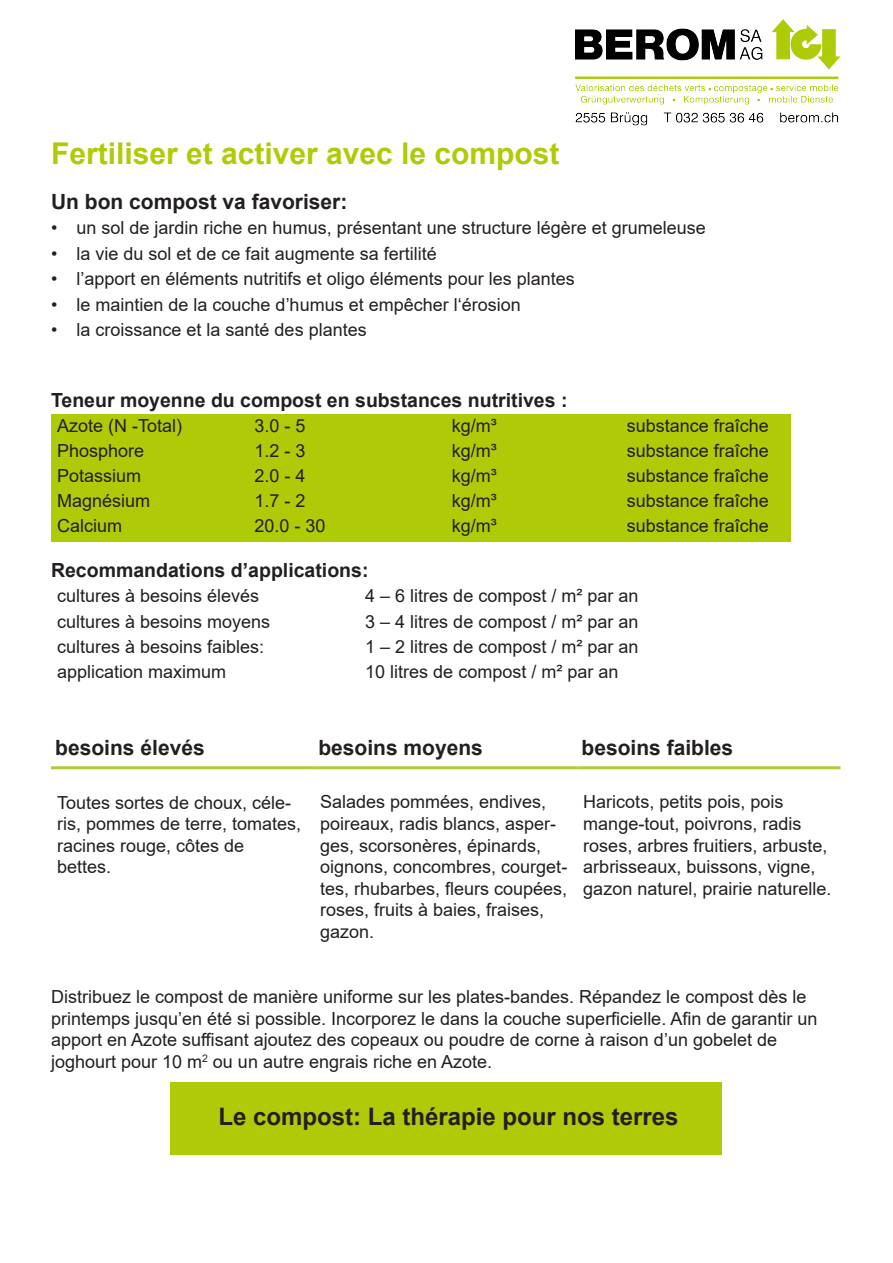
<style>
.page{position:relative;width:893px;height:1263px;background:#fff}
.page>*{position:absolute;margin:0;border:0;box-sizing:border-box;transform-origin:0 0}
.t1{font:700 30px "Arial";color:#afcb08}
.t2{font:700 24px "Arial";color:#231f20}
.t3{font:700 21px "Arial";color:#231f20}
.t4{font:700 19.5px "Arial";color:#231f20}
.t5{font:18px/21.6px "Arial";color:#231f20}
</style>
<div class="page">
<img style="left:575px;top:19px;width:266px;height:107px">
<div style="left:51px;top:414px;width:740px;height:127px;background:#afcb08"></div>
<hr style="left:51px;top:766px;width:263px;height:3px;background:#aecb36">
<hr style="left:314px;top:766px;width:263px;height:3px;background:#aecb36">
<hr style="left:577px;top:766px;width:263px;height:3px;background:#aecb36">
<div style="left:170px;top:1082px;width:552px;height:72px;background:#afcb08"></div>
<p class="t1" style="left:51px;top:133px;width:510px">Fertiliser et activer avec le compost</p>
<p class="t3" style="left:51px;top:187px;width:298px">Un bon compost va favoriser:</p>
<p class="t5" style="left:51px;top:217px;width:656px">• un sol de jardin riche en humus, présentant une structure légère et grumeleuse</p>
<p class="t5" style="left:51px;top:243px;width:387px">• la vie du sol et de ce fait augmente sa fertilité</p>
<p class="t5" style="left:51px;top:268px;width:525px">• l’apport en éléments nutritifs et oligo éléments pour les plantes</p>
<p class="t5" style="left:51px;top:294px;width:471px">• le maintien de la couche d’humus et empêcher l‘érosion</p>
<p class="t5" style="left:51px;top:319px;width:317px">• la croissance et la santé des plantes</p>
<p class="t4" style="left:51px;top:386px;width:518px">Teneur moyenne du compost en substances nutritives :</p>
<p class="t5" style="left:57px;top:415px;width:127px">Azote (N -Total)</p>
<p class="t5" style="left:254px;top:415px;width:53px">3.0 - 5</p>
<p class="t5" style="left:452px;top:415px;width:46px">kg/m³</p>
<p class="t5" style="left:627px;top:415px;width:144px">substance fraîche</p>
<p class="t5" style="left:57px;top:440px;width:89px">Phosphore</p>
<p class="t5" style="left:254px;top:440px;width:53px">1.2 - 3</p>
<p class="t5" style="left:452px;top:440px;width:46px">kg/m³</p>
<p class="t5" style="left:627px;top:440px;width:144px">substance fraîche</p>
<p class="t5" style="left:57px;top:465px;width:86px">Potassium</p>
<p class="t5" style="left:254px;top:465px;width:53px">2.0 - 4</p>
<p class="t5" style="left:452px;top:465px;width:46px">kg/m³</p>
<p class="t5" style="left:627px;top:465px;width:144px">substance fraîche</p>
<p class="t5" style="left:57px;top:490px;width:95px">Magnésium</p>
<p class="t5" style="left:254px;top:490px;width:53px">1.7 - 2</p>
<p class="t5" style="left:452px;top:490px;width:46px">kg/m³</p>
<p class="t5" style="left:627px;top:490px;width:144px">substance fraîche</p>
<p class="t5" style="left:57px;top:515px;width:66px">Calcium</p>
<p class="t5" style="left:254px;top:515px;width:73px">20.0 - 30</p>
<p class="t5" style="left:452px;top:515px;width:46px">kg/m³</p>
<p class="t5" style="left:627px;top:515px;width:144px">substance fraîche</p>
<p class="t4" style="left:51px;top:557px;width:319px">Recommandations d’applications:</p>
<p class="t5" style="left:57px;top:585px;width:204px">cultures à besoins élevés</p>
<p class="t5" style="left:365px;top:585px;width:275px">4 – 6 litres de compost / m² par an</p>
<p class="t5" style="left:57px;top:610px;width:215px">cultures à besoins moyens</p>
<p class="t5" style="left:365px;top:610px;width:275px">3 – 4 litres de compost / m² par an</p>
<p class="t5" style="left:57px;top:635px;width:209px">cultures à besoins faibles:</p>
<p class="t5" style="left:365px;top:635px;width:275px">1 – 2 litres de compost / m² par an</p>
<p class="t5" style="left:57px;top:660px;width:171px">application maximum</p>
<p class="t5" style="left:365px;top:660px;width:255px">10 litres de compost / m² par an</p>
<p class="t3" style="left:55px;top:733px;width:151px">besoins élevés</p>
<p class="t3" style="left:318px;top:733px;width:166px">besoins moyens</p>
<p class="t3" style="left:582px;top:733px;width:153px">besoins faibles</p>
<p class="t5" style="left:57px;top:791px;width:246px">Toutes sortes de choux, céle&shy;ris, pommes de terre, tomates, racines rouge, côtes de</p>
<p class="t5" style="left:57px;top:856px;width:56px">bettes.</p>
<p class="t5" style="left:320px;top:791px;width:249px">Salades pommées, endives, poireaux, radis blancs, asper&shy;ges, scorsonères, épinards, oignons, concombres, courget&shy;tes, rhubarbes, fleurs coupées, roses, fruits à baies, fraises, gazon.</p>
<p class="t5" style="left:583px;top:791px;width:202px">Haricots, petits pois, pois</p>
<p class="t5" style="left:583px;top:813px;width:250px">mange-tout, poivrons, radis roses, arbres fruitiers, arbuste, arbrisseaux, buissons, vigne, gazon naturel, prairie naturelle.</p>
<p class="t5" style="left:51px;top:986px;width:768px">Distribuez le compost de manière uniforme sur les plates-bandes. Répandez le compost dès le printemps jusqu’en été si possible. Incorporez le dans la couche superficielle. Afin de garantir un apport en Azote suffisant ajoutez des copeaux ou poudre de corne à raison d’un gobelet de</p>
<p class="t5" style="left:51px;top:1050px;width:443px">joghourt pour 10 m<sup>2</sup> ou un autre engrais riche en Azote.</p>
<p class="t2" style="left:218px;top:1100px;width:462px">Le compost: La thérapie pour nos terres</p>
</div>
